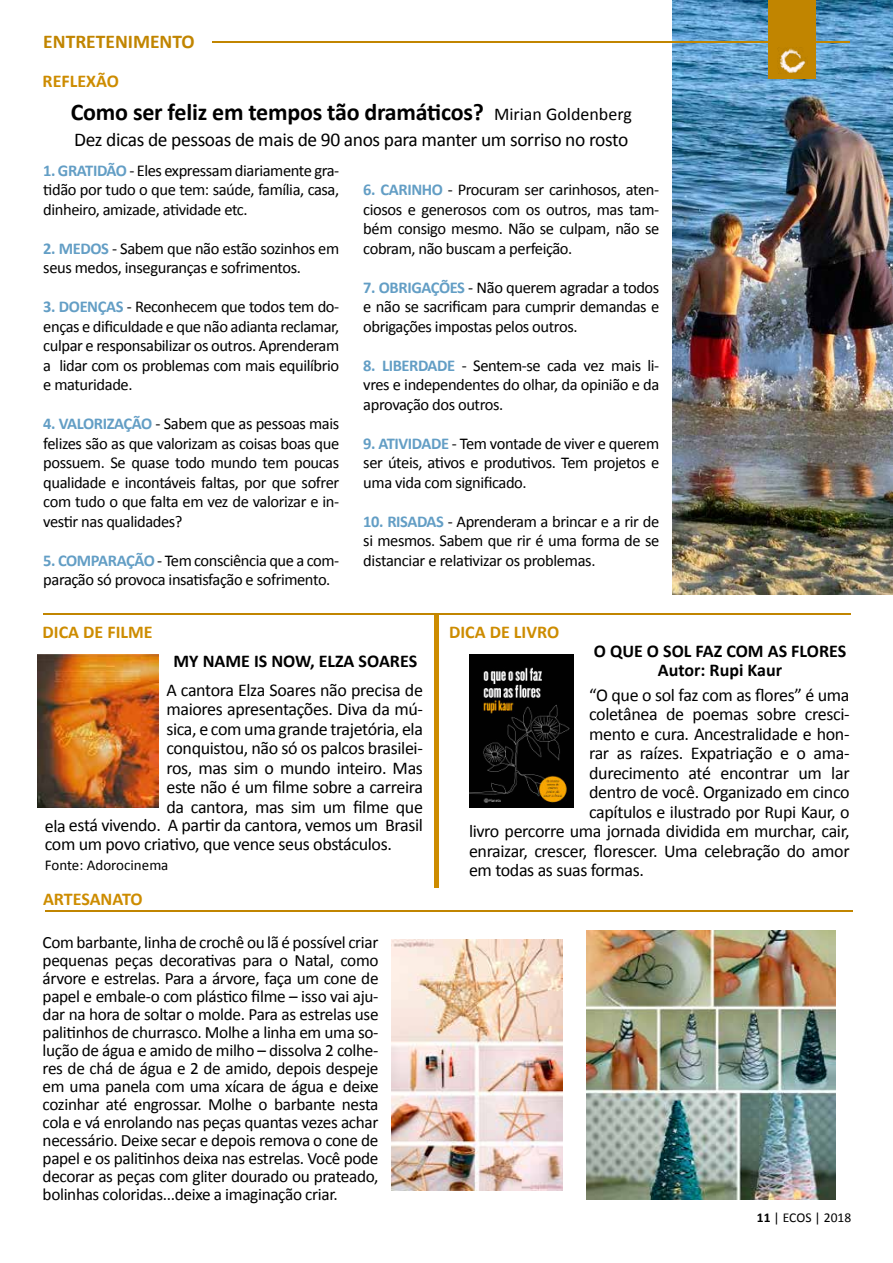
<style>
.page{position:relative;width:893px;height:1263px;background:#fff}
.page>*{position:absolute;margin:0;border:0;box-sizing:border-box;transform-origin:0 0}
.t1{font:700 24px "Calibri";letter-spacing:-.01em;color:#000}
.t2{font:19.5px "Calibri";letter-spacing:-.02em;color:#000}
.t3{font:700 19.5px "Calibri";color:#c18500}
.t4{font:18px "Calibri";letter-spacing:-.02em;color:#000}
.t5{font:700 18px/19.5px "Calibri";color:#000;text-align:center}
.t6{font:700 18px "Calibri";color:#cd8c00}
.t7{font:17.25px/18px "Calibri";letter-spacing:-.02em;color:#000;text-align:justify}
.t8{font:16.5px/19.5px "Calibri";letter-spacing:-.025em;color:#000;text-align:justify}
.t9{font:15px "Calibri";color:#000}
.t10{font:13.5px "Calibri";color:#000}
.s1{font-weight:400;font-size:18px}
.s2{font-weight:700;color:#639ec5}
.s3{font-weight:700}
</style>
<div class="page">
<img style="left:673px;top:0;width:220px;height:595px">
<hr style="left:213px;top:41px;width:637px;height:2px;background:#c18500">
<hr style="left:43px;top:613px;width:808px;height:2px;background:#c18500">
<hr style="left:45px;top:910px;width:808px;height:2px;background:#c18500">
<img style="left:587px;top:930px;width:248px;height:269px">
<img style="left:392px;top:940px;width:170px;height:250px">
<img style="left:38px;top:654px;width:121px;height:154px">
<hr style="left:434px;top:615px;width:4px;height:273px;background:#cd8c00">
<div style="left:768px;top:0;width:47px;height:79px;background:#c18500"></div>
<img style="left:777px;top:48px;width:29px;height:26px">
<img style="left:470px;top:654px;width:103px;height:154px">
<p class="t3" style="left:43px;top:29px;width:153px">ENTRETENIMENTO</p>
<p class="t6" style="left:43px;top:70px;width:78px">REFLEXÃO</p>
<h1 class="t1" style="left:71px;top:97px;width:563px">Como ser feliz em tempos tão dramáticos? <span class="s1">Mirian Goldenberg</span></h1>
<p class="t2" style="left:74px;top:127px;width:556px">Dez dicas de pessoas de mais de 90 anos para manter um sorriso no rosto</p>
<p class="t8" style="left:43px;top:160px;width:298px"><span class="s2">1. GRATIDÃO</span> - Eles expressam diariamente gra&shy;tidão por tudo o que tem: saúde, família, casa, dinheiro, amizade, atividade etc.</p>
<p class="t8" style="left:43px;top:238px;width:297px"><span class="s2">2. MEDOS</span> - Sabem que não estão sozinhos em seus medos, inseguranças e sofrimentos.</p>
<p class="t8" style="left:43px;top:296px;width:297px"><span class="s2">3. DOENÇAS</span> - Reconhecem que todos tem do&shy;enças e dificuldade e que não adianta reclamar, culpar e responsabilizar os outros. Aprenderam a lidar com os problemas com mais equilíbrio e maturidade.</p>
<p class="t8" style="left:43px;top:413px;width:297px"><span class="s2">4. VALORIZAÇÃO</span> - Sabem que as pessoas mais felizes são as que valorizam as coisas boas que possuem. Se quase todo mundo tem poucas qualidade e incontáveis faltas, por que sofrer com tudo o que falta em vez de valorizar e in&shy;vestir nas qualidades?</p>
<p class="t8" style="left:43px;top:550px;width:297px"><span class="s2">5. COMPARAÇÃO</span> - Tem consciência que a com&shy;paração só provoca insatisfação e sofrimento.</p>
<p class="t8" style="left:363px;top:179px;width:297px"><span class="s2">6. CARINHO</span> - Procuram ser carinhosos, aten&shy;ciosos e generosos com os outros, mas tam&shy;bém consigo mesmo. Não se culpam, não se cobram, não buscam a perfeição.</p>
<p class="t8" style="left:363px;top:277px;width:298px"><span class="s2">7. OBRIGAÇÕES</span> - Não querem agradar a todos e não se sacrificam para cumprir demandas e obrigações impostas pelos outros.</p>
<p class="t8" style="left:363px;top:355px;width:298px"><span class="s2">8. LIBERDADE</span> - Sentem-se cada vez mais li&shy;vres e independentes do olhar, da opinião e da aprovação dos outros.</p>
<p class="t8" style="left:363px;top:433px;width:297px"><span class="s2">9. ATIVIDADE</span> - Tem vontade de viver e querem ser úteis, ativos e produtivos. Tem projetos e uma vida com significado.</p>
<p class="t8" style="left:363px;top:511px;width:297px"><span class="s2">10. RISADAS</span> - Aprenderam a brincar e a rir de si mesmos. Sabem que rir é uma forma de se distanciar e relativizar os problemas.</p>
<p class="t6" style="left:43px;top:621px;width:112px">DICA DE FILME</p>
<p class="t5" style="left:174px;top:651px;width:245px">MY NAME IS NOW, ELZA SOARES</p>
<p class="t4" style="left:166px;top:679px;width:258px">A cantora Elza Soares não precisa de</p>
<p class="t4" style="left:166px;top:698px;width:258px">maiores apresentações. Diva da mú-</p>
<p class="t4" style="left:166px;top:718px;width:258px">sica, e com uma grande trajetória, ela</p>
<p class="t4" style="left:166px;top:737px;width:258px">conquistou, não só os palcos brasilei-</p>
<p class="t4" style="left:166px;top:757px;width:258px">ros, mas sim o mundo inteiro. Mas</p>
<p class="t4" style="left:166px;top:776px;width:258px">este não é um filme sobre a carreira</p>
<p class="t4" style="left:166px;top:796px;width:258px">da cantora, mas sim um filme que</p>
<p class="t4" style="left:45px;top:814px;width:380px">ela está vivendo. A partir da cantora, vemos um Brasil</p>
<p class="t4" style="left:45px;top:833px;width:349px">com um povo criativo, que vence seus obstáculos.</p>
<p class="t9" style="left:45px;top:855px;width:125px">Fonte: Adorocinema</p>
<p class="t6" style="left:43px;top:888px;width:101px">ARTESANATO</p>
<p class="t7" style="left:43px;top:933px;width:337px">Com barbante, linha de crochê ou lã é possível criar pequenas peças decorativas para o Natal, como árvore e estrelas. Para a árvore, faça um cone de papel e embale-o com plástico filme – isso vai aju&shy;dar na hora de soltar o molde. Para as estrelas use palitinhos de churrasco. Molhe a linha em uma so&shy;lução de água e amido de milho – dissolva 2 colhe&shy;res de chá de água e 2 de amido, depois despeje em uma panela com uma xícara de água e deixe cozinhar até engrossar. Molhe o barbante nesta cola e vá enrolando nas peças quantas vezes achar necessário. Deixe secar e depois remova o cone de papel e os palitinhos deixa nas estrelas. Você pode decorar as peças com gliter dourado ou prateado, bolinhas coloridas...deixe a imaginação criar.</p>
<p class="t6" style="left:449px;top:621px;width:112px">DICA DE LIVRO</p>
<p class="t5" style="left:594px;top:640px;width:254px">O QUE O SOL FAZ COM AS FLORES<br>Autor: Rupi Kaur</p>
<p class="t4" style="left:589px;top:683px;width:262px">“O que o sol faz com as flores” é uma</p>
<p class="t4" style="left:589px;top:703px;width:262px">coletânea de poemas sobre cresci-</p>
<p class="t4" style="left:589px;top:722px;width:262px">mento e cura. Ancestralidade e hon-</p>
<p class="t4" style="left:589px;top:742px;width:262px">rar as raízes. Expatriação e o ama-</p>
<p class="t4" style="left:589px;top:761px;width:262px">durecimento até encontrar um lar</p>
<p class="t4" style="left:589px;top:781px;width:262px">dentro de você. Organizado em cinco</p>
<p class="t4" style="left:589px;top:800px;width:262px">capítulos e ilustrado por Rupi Kaur, o</p>
<p class="t4" style="left:469px;top:820px;width:382px">livro percorre uma jornada dividida em murchar, cair,</p>
<p class="t4" style="left:469px;top:839px;width:382px">enraizar, crescer, florescer. Uma celebração do amor</p>
<p class="t4" style="left:469px;top:859px;width:177px">em todas as suas formas.</p>
<p class="t10" style="left:757px;top:1209px;width:96px"><span class="s3">11</span> | ECOS | 2018</p>
</div>
